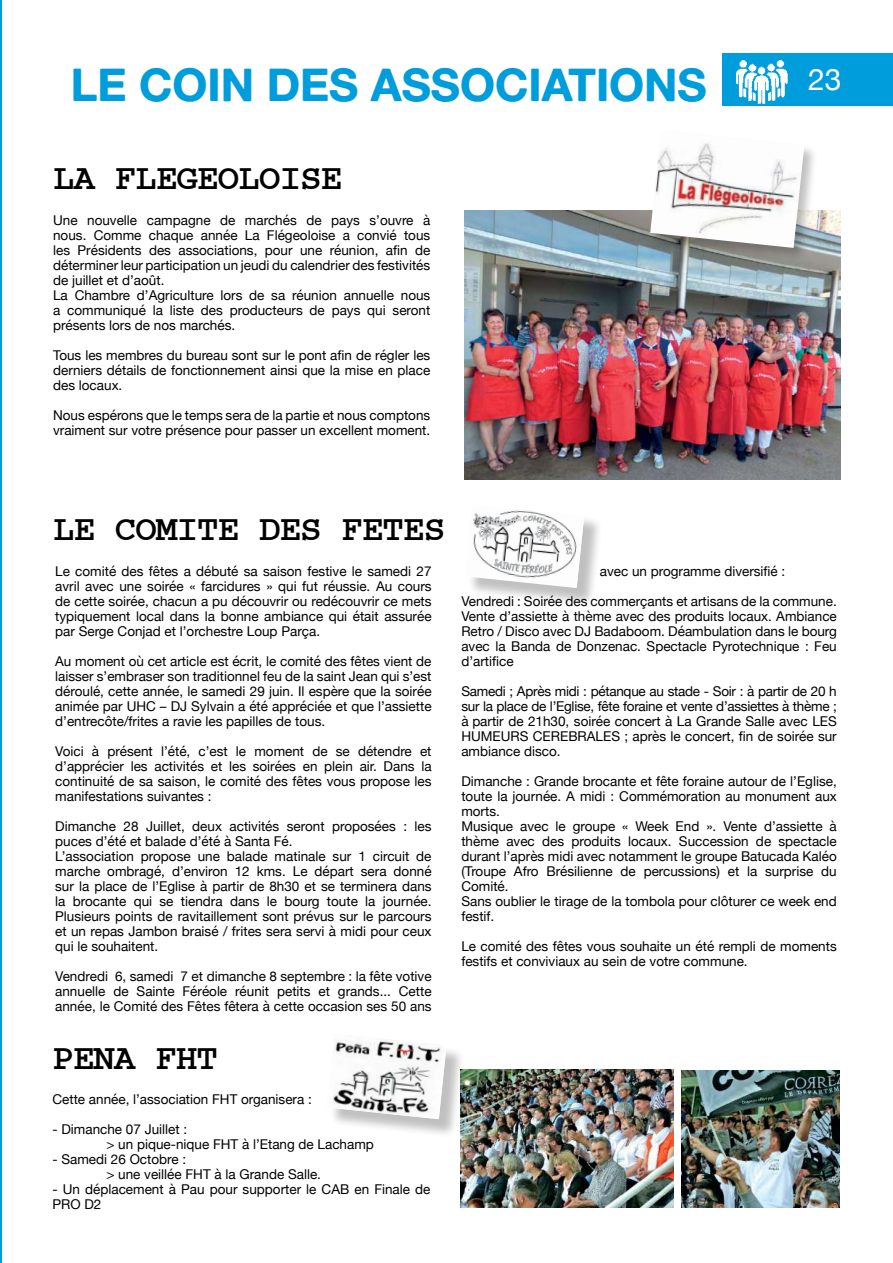
<style>
.page{position:relative;width:893px;height:1263px;background:#fff}
.page>*{position:absolute;margin:0;border:0;box-sizing:border-box;transform-origin:0 0}
.t1{font:45px "Alte Haas Grotesk Bold";color:#009ddc}
.t2{font:36px "Countdown";color:#000}
.t3{font:30px "Helvetica Neue";color:#fff}
.t4{font:13.5px/15px "Helvetica Neue";color:#000}
</style>
<div class="page">
<hr style="left:0;top:0;width:2px;height:1263px;background:#009ddc">
<img style="left:461px;top:1070px;width:212px;height:138px">
<img style="left:464px;top:210px;width:377px;height:270px">
<div style="left:648px;top:129px;width:170px;height:133px;background:#000;opacity:.25"></div>
<img style="left:650px;top:131px;width:154px;height:117px">
<img style="left:682px;top:1070px;width:157px;height:138px">
<svg style="left:722px;top:105px;width:171px;height:1px"></svg>
<div style="left:722px;top:53px;width:171px;height:52px;background:#009ddc"></div>
<img style="left:728px;top:60px;width:66px;height:46px">
<div style="left:328px;top:1035px;width:137px;height:102px;background:#000;opacity:.25"></div>
<img style="left:328px;top:1035px;width:118px;height:84px">
<div style="left:466px;top:504px;width:137px;height:102px;background:#000;opacity:.25"></div>
<svg style="left:466px;top:586px;width:118px;height:2px"></svg>
<img style="left:466px;top:504px;width:118px;height:82px">
<h1 class="t1" style="left:71px;top:56px;width:636px">LE COIN DES ASSOCIATIONS</h1>
<h3 class="t3" style="left:808px;top:58px;width:35px">23</h3>
<h2 class="t2" style="left:53px;top:159px;width:166px">LA FLEGEOLOISE</h2>
<p class="t4" style="left:53px;top:214px;width:379px">Une nouvelle campagne de marchés de pays s’ouvre à nous. Comme chaque année La Flégeoloise a convié tous les Présidents des associations, pour une réunion, afin de déterminer leur participation un jeudi du calendrier des festivités de juillet et d’août.<br>La Chambre d’Agriculture lors de sa réunion annuelle nous a communiqué la liste des producteurs de pays qui seront présents lors de nos marchés.</p>
<p class="t4" style="left:53px;top:349px;width:379px;text-align:justify">Tous les membres du bureau sont sur le pont afin de régler les derniers détails de fonctionnement ainsi que la mise en place des locaux.</p>
<p class="t4" style="left:53px;top:409px;width:379px">Nous espérons que le temps sera de la partie et nous comptons vraiment sur votre présence pour passer un excellent moment.</p>
<h2 class="t2" style="left:53px;top:510px;width:227px">LE COMI TE DES</h2>
<h2 class="t2" style="left:341px;top:510px;width:82px">FETES</h2>
<p class="t4" style="left:55px;top:565px;width:378px;text-align:justify">Le comité des fêtes a débuté sa saison festive le samedi 27 avril avec une soirée « farcidures » qui fut réussie. Au cours de cette soirée, chacun a pu découvrir ou redécouvrir ce mets typiquement local dans la bonne ambiance qui était assurée par Serge Conjad et l’orchestre Loup Parça.</p>
<p class="t4" style="left:55px;top:655px;width:378px;text-align:justify">Au moment où cet article est écrit, le comité des fêtes vient de laisser s’embraser son traditionnel feu de la saint Jean qui s’est déroulé, cette année, le samedi 29 juin. Il espère que la soirée animée par UHC – DJ Sylvain a été appréciée et que l’assiette d’entrecôte/frites a ravie les papilles de tous.</p>
<p class="t4" style="left:55px;top:745px;width:378px;text-align:justify">Voici à présent l’été, c’est le moment de se détendre et d’apprécier les activités et les soirées en plein air. Dans la continuité de sa saison, le comité des fêtes vous propose les manifestations suivantes :</p>
<p class="t4" style="left:55px;top:820px;width:378px">Dimanche 28 Juillet, deux activités seront proposées : les puces d’été et balade d’été à Santa Fé.<br>L’association propose une balade matinale sur 1 circuit de marche ombragé, d’environ 12 kms. Le départ sera donné sur la place de l’Eglise à partir de 8h30 et se terminera dans la brocante qui se tiendra dans le bourg toute la journée.<br>Plusieurs points de ravitaillement sont prévus sur le parcours et un repas Jambon braisé / frites sera servi à midi pour ceux qui le souhaitent.</p>
<p class="t4" style="left:55px;top:970px;width:378px;text-align:justify">Vendredi 6, samedi 7 et dimanche 8 septembre : la fête votive annuelle de Sainte Féréole réunit petits et grands... Cette année, le Comité des Fêtes fêtera à cette occasion ses 50 ans</p>
<h2 class="t2" style="left:52px;top:1040px;width:164px">PENA FHT</h2>
<p class="t4" style="left:52px;top:1092px;width:261px">Cette année, l’association FHT organisera :</p>
<p class="t4" style="left:106px;top:1122px;width:269px;text-indent:-54px">- Dimanche 07 Juillet :<br>&gt; un pique-nique FHT à l’Etang de Lachamp</p>
<p class="t4" style="left:106px;top:1152px;width:216px;text-indent:-54px">- Samedi 26 Octobre :<br>&gt; une veillée FHT à la Grande Salle.</p>
<p class="t4" style="left:52px;top:1182px;width:380px">- Un déplacement à Pau pour supporter le CAB en Finale de<br>PRO D2</p>
<p class="t4" style="left:600px;top:565px;width:187px">avec un programme diversifié :</p>
<p class="t4" style="left:461px;top:595px;width:377px;text-align:justify">Vendredi : Soirée des commerçants et artisans de la commune.<br>Vente d’assiette à thème avec des produits locaux. Ambiance Retro / Disco avec DJ Badaboom. Déambulation dans le bourg avec la Banda de Donzenac. Spectacle Pyrotechnique : Feu d’artifice</p>
<p class="t4" style="left:461px;top:685px;width:377px;text-align:justify">Samedi ; Après midi : pétanque au stade - Soir : à partir de 20 h sur la place de l’Eglise, fête foraine et vente d’assiettes à thème ; à partir de 21h30, soirée concert à La Grande Salle avec LES HUMEURS CEREBRALES ; après le concert, fin de soirée sur ambiance disco.</p>
<p class="t4" style="left:461px;top:775px;width:377px">Dimanche : Grande brocante et fête foraine autour de l’Eglise, toute la journée. A midi : Commémoration au monument aux morts.<br>Musique avec le groupe « Week End ». Vente d’assiette à thème avec des produits locaux. Succession de spectacle durant l’après midi avec notamment le groupe Batucada Kaléo (Troupe Afro Brésilienne de percussions) et la surprise du Comité.<br>Sans oublier le tirage de la tombola pour clôturer ce week end festif.</p>
<p class="t4" style="left:461px;top:940px;width:377px">Le comité des fêtes vous souhaite un été rempli de moments festifs et conviviaux au sein de votre commune.</p>
</div>
